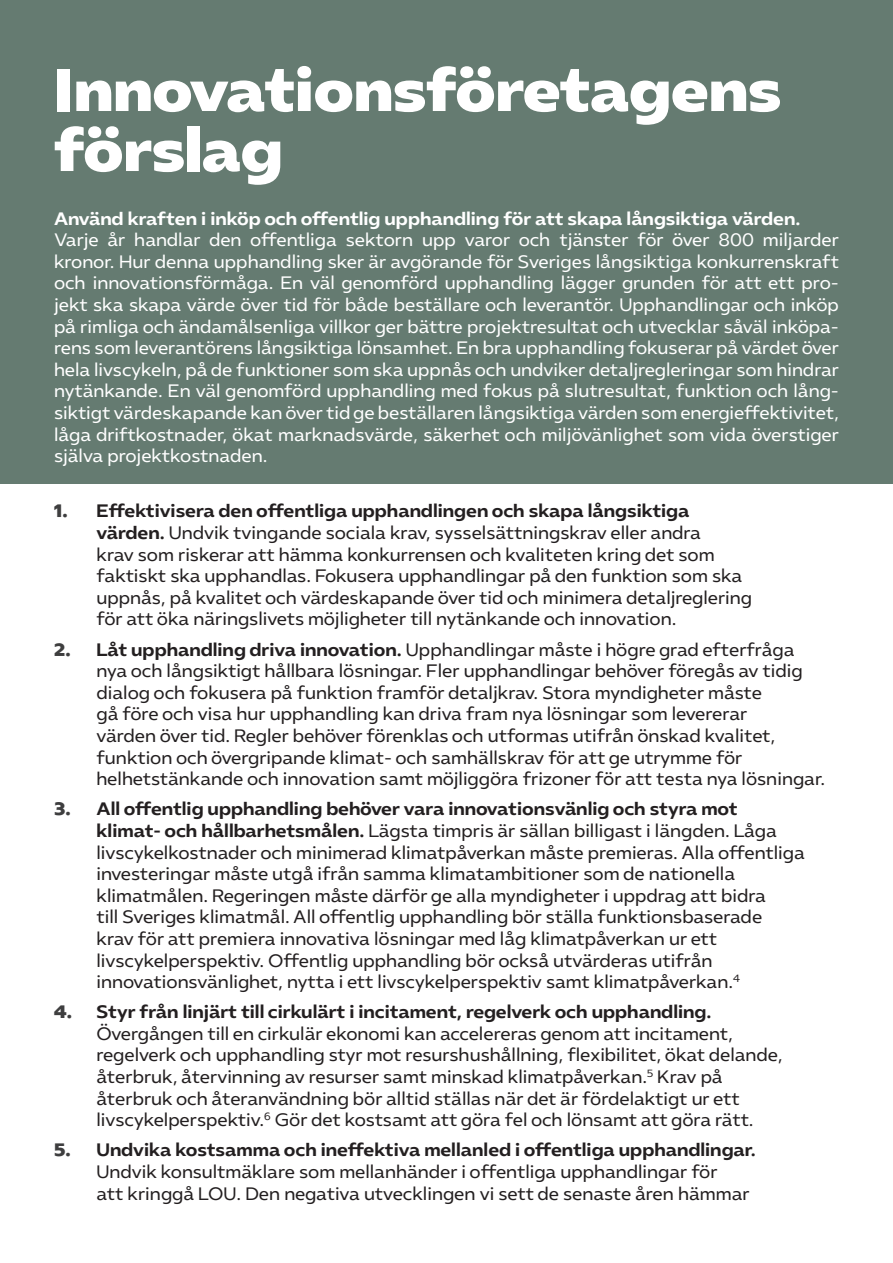
<style>
.page{position:relative;width:893px;height:1263px;background:#fff}
.page>*{position:absolute;margin:0;border:0;box-sizing:border-box;transform-origin:0 0}
.Rubrik{font:60px/60px "Almega Sans Display";color:#fff}
.t1{font:18px/21.6px "Almega Sans";color:#231f20}
.Brödtext{font:18px/21.6px "Almega Sans";color:#fff;text-align:justify}
.Underrubrik_i_text{font:700 18px "Almega Sans";color:#fff}
.s1{font-family:"Almega Sans Display";color:#3e3e3f}
.s2{font-weight:700}
</style>
<div class="page">
<div style="left:0;top:0;width:893px;height:483px;background:#657b71"></div>
<p class="Rubrik" style="left:54px;top:60px;width:729px">Innovationsföretagens förslag</p>
<p class="Underrubrik_i_text" style="left:54px;top:206px;width:748px">Använd kraften i inköp och offentlig upphandling för att skapa långsiktiga värden.</p>
<p class="Brödtext" style="left:54px;top:229px;width:786px">Varje år handlar den offentliga sektorn upp varor och tjänster för över 800 miljarder kronor. Hur denna upphandling sker är avgörande för Sveriges långsiktiga konkurrenskraft och innovationsförmåga. En väl genomförd upphandling lägger grunden för att ett pro&shy;jekt ska skapa värde över tid för både beställare och leverantör. Upphandlingar och inköp på rimliga och ändamålsenliga villkor ger bättre projektresultat och utvecklar såväl inköpa&shy;rens som leverantörens långsiktiga lönsamhet. En bra upphandling fokuserar på värdet över hela livscykeln, på de funktioner som ska uppnås och undviker detaljregleringar som hindrar nytänkande. En väl genomförd upphandling med fokus på slutresultat, funktion och lång&shy;siktigt värdeskapande kan över tid ge beställaren långsiktiga värden som energieffektivitet, låga driftkostnader, ökat marknadsvärde, säkerhet och miljövänlighet som vida överstiger själva projektkostnaden.</p>
<p class="t1" style="left:97px;top:500px;width:657px;text-indent:-43px"><span class="s1">1.</span> <span class="s2">Effektivisera den offentliga upphandlingen och skapa långsiktiga värden.</span> Undvik tvingande sociala krav, sysselsättningskrav eller andra<br>krav som riskerar att hämma konkurrensen och kvaliteten kring det som faktiskt ska upphandlas. Fokusera upphandlingar på den funktion som ska uppnås, på kvalitet och värdeskapande över tid och minimera detaljreglering för att öka näringslivets möjligheter till nytänkande och innovation.</p>
<p class="t1" style="left:97px;top:638px;width:730px;text-indent:-43px"><span class="s1">2.</span> <span class="s2">Låt upphandling driva innovation.</span> Upphandlingar måste i högre grad efterfråga nya och långsiktigt hållbara lösningar. Fler upphandlingar behöver föregås av tidig dialog och fokusera på funktion framför detaljkrav. Stora myndigheter måste<br>gå före och visa hur upphandling kan driva fram nya lösningar som levererar<br>värden över tid. Regler behöver förenklas och utformas utifrån önskad kvalitet, funktion och övergripande klimat- och samhällskrav för att ge utrymme för helhetstänkande och innovation samt möjliggöra frizoner för att testa nya lösningar.</p>
<p class="t1" style="left:97px;top:798px;width:710px;text-indent:-43px"><span class="s1">3.</span> <span class="s2">All offentlig upphandling behöver vara innovationsvänlig och styra mot klimat- och hållbarhetsmålen.</span> Lägsta timpris är sällan billigast i längden. Låga livscykelkostnader och minimerad klimatpåverkan måste premieras. Alla offentliga investeringar måste utgå ifrån samma klimatambitioner som de nationella klimatmålen. Regeringen måste därför ge alla myndigheter i uppdrag att bidra<br>till Sveriges klimatmål. All offentlig upphandling bör ställa funktionsbaserade<br>krav för att premiera innovativa lösningar med låg klimatpåverkan ur ett livscykelperspektiv. Offentlig upphandling bör också utvärderas utifrån innovationsvänlighet, nytta i ett livscykelperspektiv samt klimatpåverkan.<sup>4</sup></p>
<p class="t1" style="left:97px;top:1001px;width:688px;text-indent:-43px"><span class="s1">4.</span> <span class="s2">Styr från linjärt till cirkulärt i incitament, regelverk och upphandling.<br></span>Övergången till en cirkulär ekonomi kan accelereras genom att incitament, regelverk och upphandling styr mot resurshushållning, flexibilitet, ökat delande, återbruk, återvinning av resurser samt minskad klimatpåverkan.<sup>5</sup> Krav på återbruk och återanvändning bör alltid ställas när det är fördelaktigt ur ett livscykelperspektiv.<sup>6</sup> Gör det kostsamt att göra fel och lönsamt att göra rätt.</p>
<p class="t1" style="left:97px;top:1139px;width:661px;text-indent:-43px"><span class="s1">5.</span> <span class="s2">Undvika kostsamma och ineffektiva mellanled i offentliga upphandlingar.<br></span>Undvik konsultmäklare som mellanhänder i offentliga upphandlingar för<br>att kringgå LOU. Den negativa utvecklingen vi sett de senaste åren hämmar</p>
</div>
